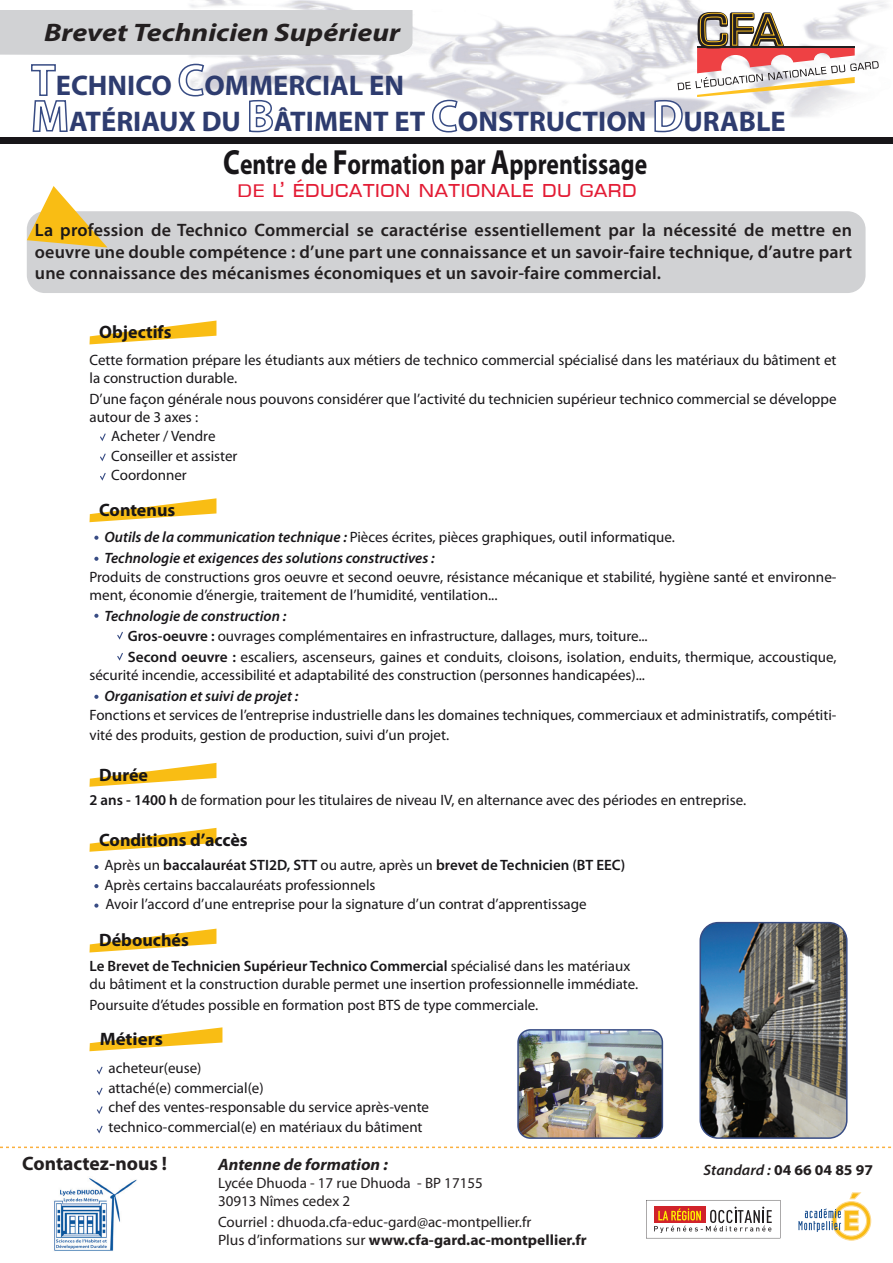
<style>
.page{position:relative;width:893px;height:1263px;background:#fff}
.page>*{position:absolute;margin:0;border:0;box-sizing:border-box;transform-origin:0 0}
.t1{font:700 29.25px "Myriad Pro";color:#181619;scale:.81 1}
.t2{font:700 28.5px/36px "Myriad Pro";color:#2e3c6f}
.t3{font:italic 700 25.35px "Myriad Pro";color:#231f20;scale:1.18 1}
.t4{font:22.5px "Euro Caps";color:#e31c35;scale:1.1 1}
.t5{font:700 19.5px "Myriad Pro";color:#231f20}
.t6{font:600 18px/21.6px "Myriad Pro";letter-spacing:.01em;color:#231f20;text-align:justify}
.t7{font:700 18px "Myriad Pro";color:#181619}
.t8{font:700 18px "Myriad Pro";color:#181619;scale:1.05 1}
.t9{font:italic 700 16.5px "Myriad Pro";color:#231f20;scale:1.04 1}
.t10{font:15px/19.5px "Myriad Pro";color:#181619}
.t11{font:italic 600 15px/21px "Myriad Pro";color:#181619}
.t12{font:15px/18px "Myriad Pro";color:#231f20}
.t13{font:700 15px "Myriad Pro";color:#231f20;scale:1.04 1}
.s1{font-size:45px;color:#fff}
.s2{font-size:35.1px}
.s3{color:#181619}
.s4{font-weight:400;font-style:normal}
.s5{font-weight:600;font-style:italic}
.s6{font-weight:600}
.s7{font-weight:700}
</style>
<div class="page">
<div style="left:0;top:137px;width:893px;height:6px;background:#181619"></div>
<img style="left:205px;top:0;width:683px;height:17px">
<img style="left:631px;top:17px;width:22px;height:101px">
<img style="left:190px;top:2px;width:441px;height:116px">
<div style="left:27px;top:211px;width:839px;height:82px;background:#d1d2d4;border-radius:18px"></div>
<div style="left:0;top:10px;width:413px;height:45px;background:#d1d2d4"></div>
<svg style="left:27px;top:186px;width:80px;height:61px"></svg>
<svg style="left:0;top:1146px;width:891px;height:2px"></svg>
<img style="left:54px;top:1178px;width:83px;height:73px">
<svg style="left:90px;top:498px;width:126px;height:24px"></svg>
<svg style="left:90px;top:321px;width:126px;height:23px"></svg>
<svg style="left:100px;top:433px;width:6px;height:8px"></svg>
<svg style="left:100px;top:453px;width:6px;height:8px"></svg>
<svg style="left:100px;top:473px;width:6px;height:8px"></svg>
<svg style="left:90px;top:763px;width:126px;height:24px"></svg>
<svg style="left:90px;top:929px;width:126px;height:23px"></svg>
<svg style="left:90px;top:828px;width:126px;height:24px"></svg>
<svg style="left:94px;top:865px;width:4px;height:4px"></svg>
<svg style="left:94px;top:884px;width:4px;height:4px"></svg>
<svg style="left:94px;top:903px;width:4px;height:5px"></svg>
<svg style="left:94px;top:536px;width:4px;height:4px"></svg>
<svg style="left:94px;top:695px;width:4px;height:4px"></svg>
<svg style="left:94px;top:557px;width:4px;height:4px"></svg>
<svg style="left:94px;top:614px;width:4px;height:4px"></svg>
<svg style="left:117px;top:653px;width:6px;height:8px"></svg>
<svg style="left:117px;top:632px;width:6px;height:8px"></svg>
<img style="left:699px;top:922px;width:148px;height:217px">
<img style="left:517px;top:1029px;width:146px;height:110px">
<svg style="left:89px;top:1027px;width:133px;height:24px"></svg>
<svg style="left:97px;top:1088px;width:6px;height:7px"></svg>
<svg style="left:97px;top:1106px;width:6px;height:8px"></svg>
<svg style="left:97px;top:1126px;width:6px;height:7px"></svg>
<svg style="left:97px;top:1067px;width:6px;height:7px"></svg>
<svg style="left:798px;top:1192px;width:73px;height:49px"></svg>
<svg style="left:646px;top:1200px;width:134px;height:38px"></svg>
<svg style="left:178px;top:63px;width:27px;height:34px"></svg>
<svg style="left:31px;top:64px;width:37px;height:68px"></svg>
<svg style="left:248px;top:99px;width:26px;height:34px"></svg>
<svg style="left:431px;top:99px;width:27px;height:34px"></svg>
<svg style="left:653px;top:12px;width:226px;height:121px"></svg>
<h3 class="t3" style="left:44px;top:16px;width:303px">Brevet Technicien Supérieur</h3>
<h2 class="t2" style="left:31px;top:67px;width:756px"><span class="s1">T</span>ECHNICO <span class="s1">C</span>OMMERCIAL EN<br><span class="s1">M</span>ATÉRIAUX DU <span class="s1">B</span>ÂTIMENT ET <span class="s1">C</span>ONSTRUCTION <span class="s1">D</span>URABLE</h2>
<h1 class="t1" style="left:223px;top:145px;width:525px"><span class="s2">C</span>entre de <span class="s2">F</span>ormation par <span class="s2">A</span>pprentissage</h1>
<h3 class="t4" style="left:237px;top:177px;width:365px">DE L’ éducation Nationale du Gard</h3>
<p class="t6" style="left:35px;top:219px;width:819px"><span class="s3">La pro</span>fession de Technico Commercial se caractérise essentiellement par la nécessité de mettre en oeuvre une double compétence : d’une part une connaissance et un savoir-faire technique, d’autre part une connaissance des mécanismes économiques et un savoir-faire commercial.</p>
<p class="t7" style="left:99px;top:320px;width:74px">Objectifs</p>
<p class="t10" style="left:89px;top:350px;width:748px;line-height:18px">Cette formation prépare les étudiants aux métiers de technico commercial spécialisé dans les matériaux du bâtiment et la construction durable.</p>
<p class="t10" style="left:89px;top:389px;width:748px;line-height:18px">D’une façon générale nous pouvons considérer que l’activité du technicien supérieur technico commercial se développe autour de 3 axes :</p>
<p class="t10" style="left:111px;top:426px;width:128px">Acheter / Vendre<br>Conseiller et assister<br>Coordonner</p>
<p class="t7" style="left:99px;top:498px;width:78px">Contenus</p>
<p class="t11" style="left:104px;top:526px;width:572px">Outils de la communication technique : <span class="s4">Pièces écrites, pièces graphiques, outil informatique.<br></span>Technologie et exigences des solutions constructives :</p>
<p class="t10" style="left:89px;top:568px;width:749px;line-height:18px">Produits de constructions gros oeuvre et second oeuvre, résistance mécanique et stabilité, hygiène santé et environne&shy;ment, économie d’énergie, traitement de l’humidité, ventilation...</p>
<p class="t10" style="left:128px;top:606px;width:521px;text-indent:-23px"><span class="s5">Technologie de construction :<br></span><span class="s6">Gros-oeuvre :</span> ouvrages complémentaires en infrastructure, dallages, murs, toiture...</p>
<p class="t10" style="left:89px;top:647px;width:749px;line-height:18px;text-indent:38px"><span class="s6">Second oeuvre :</span> escaliers, ascenseurs, gaines et conduits, cloisons, isolation, enduits, thermique, accoustique, sécurité incendie, accessibilité et adaptabilité des construction (personnes handicapées)...</p>
<p class="t11" style="left:104px;top:685px;width:195px">Organisation et suivi de projet :</p>
<p class="t10" style="left:89px;top:705px;width:749px">Fonctions et services de l’entreprise industrielle dans les domaines techniques, commerciaux et administratifs, compétiti&shy;vité des produits, gestion de production, suivi d’un projet.</p>
<p class="t7" style="left:99px;top:763px;width:50px">Durée</p>
<p class="t10" style="left:89px;top:790px;width:658px"><span class="s6">2 ans - 1400 h</span> de formation pour les titulaires de niveau IV, en alternance avec des périodes en entreprise.</p>
<p class="t7" style="left:99px;top:828px;width:150px">Conditions d’accès</p>
<p class="t10" style="left:104px;top:855px;width:522px">Après un <span class="s6">baccalauréat STI2D, STT</span> ou autre, après un <span class="s6">brevet de Technicien (BT EEC)<br></span>Après certains baccalauréats professionnels<br>Avoir l’accord d’une entreprise pour la signature d’un contrat d’apprentissage</p>
<p class="t7" style="left:99px;top:928px;width:91px">Débouchés</p>
<p class="t10" style="left:89px;top:957px;width:550px;line-height:18px"><span class="s6">Le Brevet de Technicien Supérieur Technico Commercial</span> spécialisé dans les matériaux du bâtiment et la construction durable permet une insertion professionnelle immédiate.</p>
<p class="t10" style="left:89px;top:995px;width:450px">Poursuite d’études possible en formation post BTS de type commerciale.</p>
<p class="t8" style="left:100px;top:1027px;width:62px">Métiers</p>
<p class="t10" style="left:108px;top:1058px;width:322px">acheteur(euse)<br>attaché(e) commercial(e)<br>chef des ventes-responsable du service après-vente technico-commercial(e) en matériaux du bâtiment</p>
<h3 class="t5" style="left:22px;top:1150px;width:146px">Contactez-nous !</h3>
<p class="t9" style="left:218px;top:1154px;width:165px">Antenne de formation :</p>
<p class="t12" style="left:218px;top:1174px;width:266px">Lycée Dhuoda - 17 rue Dhuoda - BP 17155<br>30913 Nîmes cedex 2</p>
<p class="t12" style="left:218px;top:1213px;width:370px">Courriel : dhuoda.cfa-educ-gard@ac-montpellier.fr<br>Plus d’informations sur <span class="s7">www.cfa-gard.ac-montpellier.fr</span></p>
<p class="t13" style="left:703px;top:1160px;width:164px"><span class="s5">Standard :</span> 04 66 04 85 97</p>
</div>
